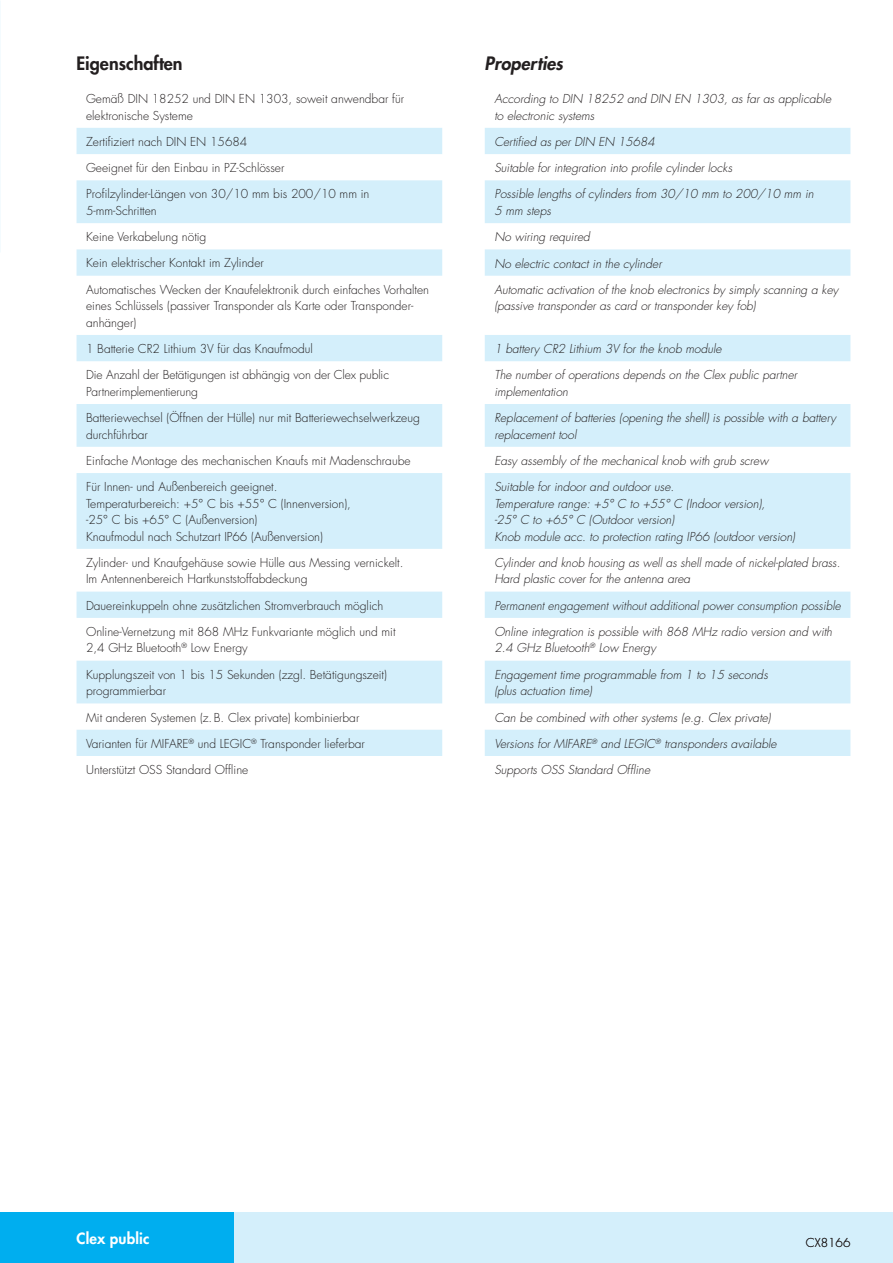
<style>
.page{position:relative;width:893px;height:1263px;background:#fff}
.page>*{position:absolute;margin:0;border:0;box-sizing:border-box;transform-origin:0 0}
.t1{font:800 18px "Futura Std";color:#231f20}
.t2{font:italic 800 18px "Futura Std";color:#231f20}
.t3{font:800 15px "Futura Std";letter-spacing:.01em;color:#fff}
.t4{font:300 12px/26.2px "Futura Std";color:#231f20}
.t5{font:italic 300 12px/26.2px "Futura Std";color:#231f20}
</style>
<div class="page">
<div style="left:0;top:1212px;width:893px;height:51px;background:#d4effb"></div>
<div style="left:0;top:1212px;width:234px;height:51px;background:#00aeef"></div>
<svg style="left:77px;top:128px;width:365px;height:628px;fill:#d4effb"></svg>
<svg style="left:485px;top:128px;width:365px;height:628px;fill:#d4effb"></svg>
<h1 class="t1" style="left:77px;top:52px;width:108px">Eigenschaften</h1>
<h1 class="t2" style="left:485px;top:52px;width:80px">Properties</h1>
<p class="t4" style="left:86px;top:91px;width:319px;line-height:16.5px">Gemäß DIN 18252 und DIN EN 1303, soweit anwendbar für elektronische Systeme</p>
<p class="t4" style="left:86px;top:129px;width:285px">Zertifiziert nach DIN EN 15684<br>Geeignet für den Einbau in PZ-Schlösser<br>Profilzylinder-Längen von 30/10 mm bis 200/10 mm in</p>
<p class="t4" style="left:86px;top:198px;width:344px">5-mm-Schritten<br>Keine Verkabelung nötig<br>Kein elektrischer Kontakt im Zylinder<br>Automatisches Wecken der Knaufelektronik durch einfaches Vorhalten</p>
<p class="t4" style="left:86px;top:298px;width:329px;line-height:16.5px">eines Schlüssels (passiver Transponder als Karte oder Transponder&shy;anhänger)</p>
<p class="t4" style="left:86px;top:336px;width:304px">1 Batterie CR2 Lithium 3V für das Knaufmodul<br>Die Anzahl der Betätigungen ist abhängig von der Clex public</p>
<p class="t4" style="left:86px;top:379px;width:335px">Partnerimplementierung<br>Batteriewechsel (Öffnen der Hülle) nur mit Batteriewechselwerkzeug</p>
<p class="t4" style="left:86px;top:421px;width:326px">durchführbar<br>Einfache Montage des mechanischen Knaufs mit Madenschraube<br>Für Innen- und Außenbereich geeignet.</p>
<p class="t4" style="left:86px;top:495px;width:266px;line-height:16.5px">Temperaturbereich: +5° C bis +55° C (Innenversion), -25° C bis +65° C (Außenversion)<br>Knaufmodul nach Schutzart IP66 (Außenversion)</p>
<p class="t4" style="left:86px;top:555px;width:319px;line-height:16.5px">Zylinder- und Knaufgehäuse sowie Hülle aus Messing vernickelt.<br>Im Antennenbereich Hartkunststoffabdeckung</p>
<p class="t4" style="left:86px;top:592px;width:311px">Dauereinkuppeln ohne zusätzlichen Stromverbrauch möglich<br>Online-Vernetzung mit 868 MHz Funkvariante möglich und mit</p>
<p class="t4" style="left:86px;top:635px;width:302px">2,4 GHz Bluetooth<sup>®</sup> Low Energy<br>Kupplungszeit von 1 bis 15 Sekunden (zzgl. Betätigungszeit)</p>
<p class="t4" style="left:86px;top:678px;width:280px">programmierbar<br>Mit anderen Systemen (z.B. Clex private) kombinierbar Varianten für MIFARE<sup>®</sup> und LEGIC<sup>®</sup> Transponder lieferbar Unterstützt OSS Standard Offline</p>
<p class="t5" style="left:494px;top:91px;width:338px;line-height:16.5px">According to DIN 18252 and DIN EN 1303, as far as applicable to electronic systems</p>
<p class="t5" style="left:494px;top:129px;width:321px">Certified as per DIN EN 15684<br>Suitable for integration into profile cylinder locks<br>Possible lengths of cylinders from 30/10 mm to 200/10 mm in</p>
<p class="t5" style="left:494px;top:198px;width:345px">5 mm steps<br>No wiring required<br>No electric contact in the cylinder<br>Automatic activation of the knob electronics by simply scanning a key</p>
<p class="t5" style="left:494px;top:293px;width:263px">(passive transponder as card or transponder key fob)</p>
<p class="t5" style="left:494px;top:336px;width:304px">1 battery CR2 Lithium 3V for the knob module<br>The number of operations depends on the Clex public partner</p>
<p class="t5" style="left:494px;top:379px;width:343px">implementation<br>Replacement of batteries (opening the shell) is possible with a battery</p>
<p class="t5" style="left:494px;top:421px;width:276px">replacement tool<br>Easy assembly of the mechanical knob with grub screw<br>Suitable for indoor and outdoor use.</p>
<p class="t5" style="left:494px;top:495px;width:302px;line-height:16.5px">Temperature range: +5° C to +55° C (Indoor version),<br>-25° C to +65° C (Outdoor version)<br>Knob module acc. to protection rating IP66 (outdoor version)</p>
<p class="t5" style="left:494px;top:555px;width:347px;line-height:16.5px">Cylinder and knob housing as well as shell made of nickel-plated brass.<br>Hard plastic cover for the antenna area</p>
<p class="t5" style="left:494px;top:592px;width:348px">Permanent engagement without additional power consumption possible<br>Online integration is possible with 868 MHz radio version and with</p>
<p class="t5" style="left:494px;top:635px;width:275px">2.4 GHz Bluetooth<sup>®</sup> Low Energy<br>Engagement time programmable from 1 to 15 seconds</p>
<p class="t5" style="left:494px;top:678px;width:284px">(plus actuation time)<br>Can be combined with other systems (e.g. Clex private)<br>Versions for MIFARE<sup>®</sup> and LEGIC<sup>®</sup> transponders available Supports OSS Standard Offline</p>
<p class="t3" style="left:77px;top:1228px;width:74px">Clex public</p>
<p class="t4" style="left:806px;top:1230px;width:46px">CX8166</p>
</div>
